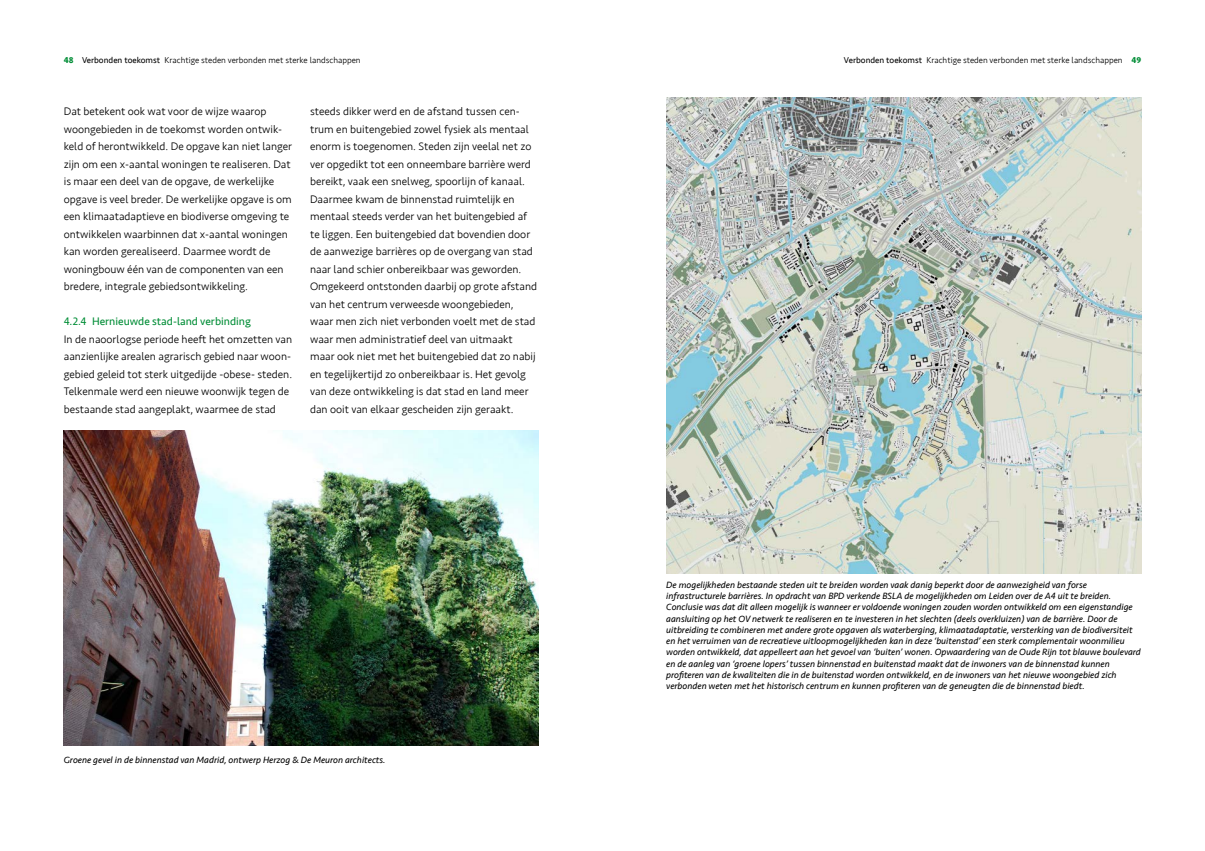
<style>
.page{position:relative;width:1205px;height:851px;background:#fff}
.page>*{position:absolute;margin:0;border:0;box-sizing:border-box;transform-origin:0 0}
.t1{font:300 11.25px/17.5px "Seravek";color:#000}
.t2{font:11.25px "Seravek";color:#008d36}
.t3{font:italic 9.38px/11.2px "Seravek";color:#000}
.t4{font:300 8.75px "Seravek";color:#000}
.s1{font-weight:700;color:#008d36}
.s2{font-weight:400}
</style>
<div class="page">
<img style="left:64px;top:430px;width:475px;height:315px">
<img style="left:666px;top:98px;width:475px;height:475px">
<p class="t4" style="left:64px;top:54px;width:298px"><span class="s1">48</span> <span class="s2">Verbonden toekomst</span> Krachtige steden verbonden met sterke landschappen</p>
<p class="t4" style="left:844px;top:54px;width:299px"><span class="s2">Verbonden toekomst</span> Krachtige steden verbonden met sterke landschappen <span class="s1">49</span></p>
<p class="t1" style="left:64px;top:103px;width:230px">Dat betekent ook wat voor de wijze waarop woongebieden in de toekomst worden ontwik&shy;keld of herontwikkeld. De opgave kan niet langer zijn om een x-aantal woningen te realiseren. Dat is maar een deel van de opgave, de werkelijke opgave is veel breder. De werkelijke opgave is om een klimaatadaptieve en biodiverse omgeving te ontwikkelen waarbinnen dat x-aantal woningen kan worden gerealiseerd. Daarmee wordt de woningbouw één van de componenten van een bredere, integrale gebiedsontwikkeling.</p>
<p class="t2" style="left:64px;top:313px;width:189px">4.2.4 Hernieuwde stad-land verbinding</p>
<p class="t1" style="left:64px;top:330px;width:230px">In de naoorlogse periode heeft het omzetten van aanzienlijke arealen agrarisch gebied naar woon&shy;gebied geleid tot sterk uitgedijde -obese- steden.<br>Telkenmale werd een nieuwe woonwijk tegen de bestaande stad aangeplakt, waarmee de stad</p>
<p class="t1" style="left:310px;top:103px;width:229px">steeds dikker werd en de afstand tussen cen&shy;trum en buitengebied zowel fysiek als mentaal enorm is toegenomen. Steden zijn veelal net zo ver opgedikt tot een onneembare barrière werd bereikt, vaak een snelweg, spoorlijn of kanaal.<br>Daarmee kwam de binnenstad ruimtelijk en mentaal steeds verder van het buitengebied af te liggen. Een buitengebied dat bovendien door de aanwezige barrières op de overgang van stad naar land schier onbereikbaar was geworden.<br>Omgekeerd ontstonden daarbij op grote afstand van het centrum verweesde woongebieden, waar men zich niet verbonden voelt met de stad waar men administratief deel van uitmaakt maar ook niet met het buitengebied dat zo nabij en tegelijkertijd zo onbereikbaar is. Het gevolg van deze ontwikkeling is dat stad en land meer dan ooit van elkaar gescheiden zijn geraakt.</p>
<p class="t3" style="left:64px;top:754px;width:323px">Groene gevel in de binnenstad van Madrid, ontwerp Herzog &amp; De Meuron architects.</p>
<p class="t3" style="left:666px;top:579px;width:476px">De mogelijkheden bestaande steden uit te breiden worden vaak danig beperkt door de aanwezigheid van forse infrastructurele barrières. In opdracht van BPD verkende BSLA de mogelijkheden om Leiden over de A4 uit te breiden.<br>Conclusie was dat dit alleen mogelijk is wanneer er voldoende woningen zouden worden ontwikkeld om een eigenstandige aansluiting op het OV netwerk te realiseren en te investeren in het slechten (deels overkluizen) van de barrière. Door de uitbreiding te combineren met andere grote opgaven als waterberging, klimaatadaptatie, versterking van de biodiversiteit en het verruimen van de recreatieve uitloopmogelijkheden kan in deze ‘buitenstad’ een sterk complementair woonmilieu worden ontwikkeld, dat appelleert aan het gevoel van ‘buiten’ wonen. Opwaardering van de Oude Rijn tot blauwe boulevard en de aanleg van ‘groene lopers’ tussen binnenstad en buitenstad maakt dat de inwoners van de binnenstad kunnen profiteren van de kwaliteiten die in de buitenstad worden ontwikkeld, en de inwoners van het nieuwe woongebied zich verbonden weten met het historisch centrum en kunnen profiteren van de geneugten die de binnenstad biedt.</p>
</div>
